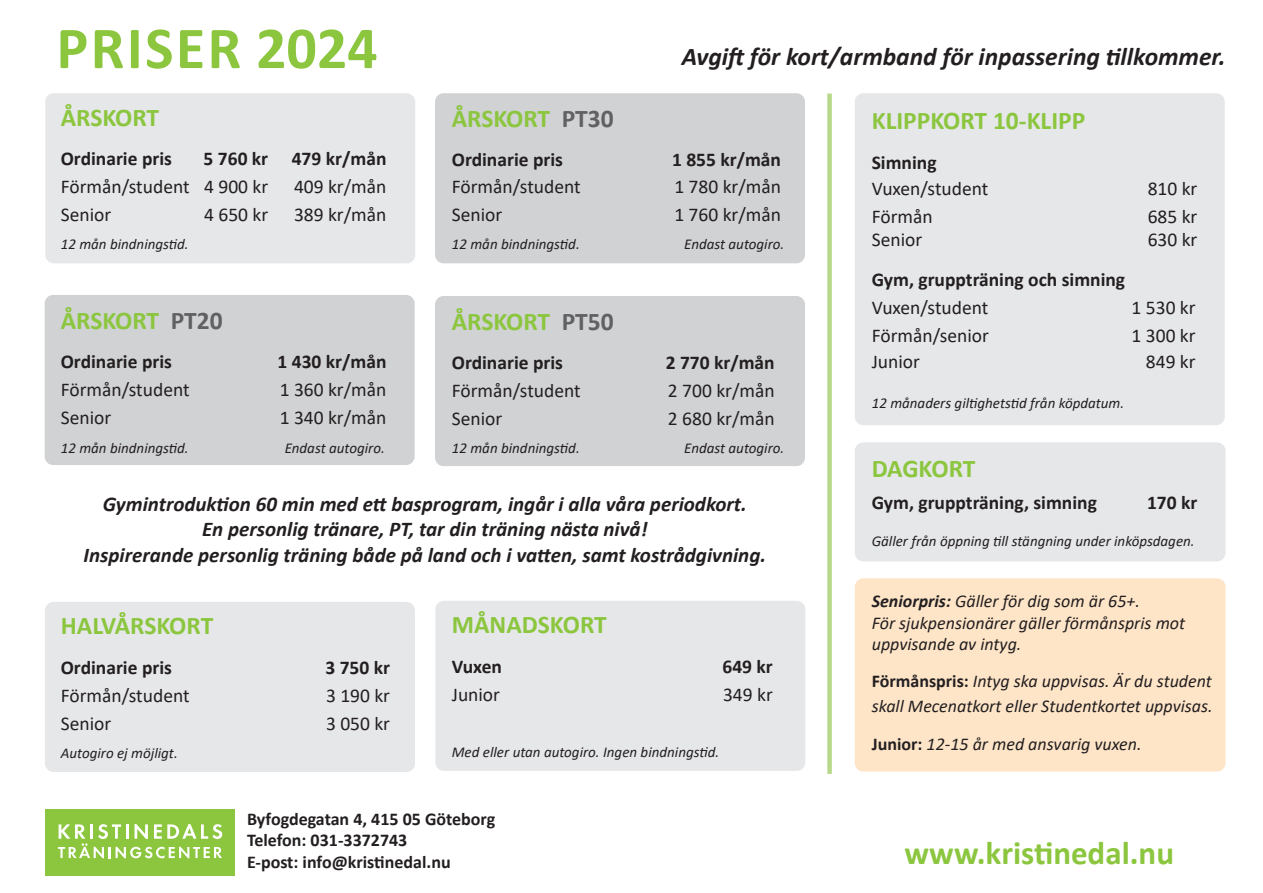
<style>
.page{position:relative;width:1263px;height:893px;background:#fff}
.page>*{position:absolute;margin:0;border:0;box-sizing:border-box;transform-origin:0 0}
.t1{font:700 60px "Calibri";letter-spacing:.04em;color:#8bc63e}
.t2{font:700 33px "Calibri";color:#8bc63e}
.t3{font:700 25.5px "Calibri";color:#8bc63e}
.t4{font:italic 700 25.5px "Calibri";color:#231f20}
.t5{font:italic 700 21px "Calibri";color:#231f20}
.t6{font:19.5px "Calibri";color:#231f20}
.t7{font:700 19.5px "Calibri";color:#231f20}
.t8{font:italic 18px/25.5px "Calibri";color:#231f20}
.t9{font:700 18px "Calibri";color:#231f20}
.t10{font:italic 15px "Calibri";color:#231f20}
.s1{color:#616164}
.s2{font-weight:700}
.s3{font-weight:700;font-style:normal}
</style>
<div class="page">
<div style="left:855px;top:578px;width:370px;height:193px;background:#fee5c8;border-radius:9px"></div>
<div style="left:45px;top:809px;width:190px;height:66px;background:#8bc63e"></div>
<svg style="left:58px;top:824px;width:164px;height:34px"></svg>
<div style="left:45px;top:93px;width:370px;height:170px;background:#e6e7e9;border-radius:9px"></div>
<div style="left:45px;top:602px;width:370px;height:170px;background:#e6e7e9;border-radius:9px"></div>
<div style="left:435px;top:601px;width:370px;height:170px;background:#e6e7e9;border-radius:9px"></div>
<div style="left:827px;top:94px;width:5px;height:680px;background:#b8d989"></div>
<div style="left:855px;top:93px;width:370px;height:332px;background:#e6e7e9;border-radius:9px"></div>
<div style="left:435px;top:93px;width:370px;height:170px;background:#d1d2d4;border-radius:9px"></div>
<div style="left:435px;top:296px;width:370px;height:170px;background:#d1d2d4;border-radius:9px"></div>
<div style="left:45px;top:295px;width:370px;height:170px;background:#d1d2d4;border-radius:9px"></div>
<div style="left:855px;top:442px;width:370px;height:119px;background:#e6e7e9;border-radius:9px"></div>
<p class="t1" style="left:56px;top:6px;width:323px">PRISER 2024</p>
<p class="t3" style="left:61px;top:100px;width:100px">ÅRSKORT</p>
<p class="t7" style="left:61px;top:145px;width:113px">Ordinarie pris</p>
<p class="t7" style="left:204px;top:145px;width:66px">5 760 kr</p>
<p class="t7" style="left:292px;top:145px;width:96px">479 kr/mån</p>
<p class="t6" style="left:61px;top:173px;width:130px">Förmån/student</p>
<p class="t6" style="left:204px;top:173px;width:66px">4 900 kr</p>
<p class="t6" style="left:294px;top:173px;width:94px">409 kr/mån</p>
<p class="t6" style="left:61px;top:201px;width:52px">Senior</p>
<p class="t6" style="left:204px;top:201px;width:66px">4 650 kr</p>
<p class="t6" style="left:294px;top:201px;width:94px">389 kr/mån</p>
<p class="t10" style="left:61px;top:233px;width:129px">12 mån bindningstid.</p>
<p class="t3" style="left:61px;top:302px;width:163px">ÅRSKORT <span class="s1">PT20</span></p>
<p class="t7" style="left:61px;top:348px;width:113px">Ordinarie pris</p>
<p class="t7" style="left:277px;top:348px;width:110px">1 430 kr/mån</p>
<p class="t6" style="left:61px;top:376px;width:130px">Förmån/student</p>
<p class="t6" style="left:280px;top:376px;width:108px">1 360 kr/mån</p>
<p class="t6" style="left:61px;top:404px;width:52px">Senior</p>
<p class="t6" style="left:280px;top:404px;width:108px">1 340 kr/mån</p>
<p class="t10" style="left:61px;top:438px;width:129px">12 mån bindningstid.</p>
<p class="t10" style="left:285px;top:438px;width:102px">Endast autogiro.</p>
<p class="t4" style="left:682px;top:38px;width:545px">Avgift för kort/armband för inpassering tillkommer.</p>
<p class="t3" style="left:452px;top:100px;width:163px">ÅRSKORT <span class="s1">PT30</span></p>
<p class="t7" style="left:452px;top:145px;width:113px">Ordinarie pris</p>
<p class="t7" style="left:672px;top:145px;width:110px">1 855 kr/mån</p>
<p class="t6" style="left:452px;top:173px;width:130px">Förmån/student</p>
<p class="t6" style="left:674px;top:173px;width:108px">1 780 kr/mån</p>
<p class="t6" style="left:452px;top:201px;width:52px">Senior</p>
<p class="t6" style="left:674px;top:201px;width:108px">1 760 kr/mån</p>
<p class="t10" style="left:452px;top:233px;width:129px">12 mån bindningstid.</p>
<p class="t10" style="left:684px;top:233px;width:102px">Endast autogiro.</p>
<p class="t3" style="left:452px;top:303px;width:163px">ÅRSKORT <span class="s1">PT50</span></p>
<p class="t7" style="left:452px;top:349px;width:113px">Ordinarie pris</p>
<p class="t7" style="left:666px;top:349px;width:110px">2 770 kr/mån</p>
<p class="t6" style="left:452px;top:377px;width:130px">Förmån/student</p>
<p class="t6" style="left:668px;top:377px;width:108px">2 700 kr/mån</p>
<p class="t6" style="left:452px;top:405px;width:52px">Senior</p>
<p class="t6" style="left:668px;top:405px;width:108px">2 680 kr/mån</p>
<p class="t10" style="left:452px;top:438px;width:129px">12 mån bindningstid.</p>
<p class="t10" style="left:684px;top:437px;width:102px">Endast autogiro.</p>
<p class="t3" style="left:872px;top:102px;width:215px">KLIPPKORT 10-KLIPP</p>
<p class="t7" style="left:872px;top:149px;width:66px">Simning</p>
<p class="t6" style="left:872px;top:175px;width:118px">Vuxen/student</p>
<p class="t6" style="left:1148px;top:175px;width:51px">810 kr</p>
<p class="t6" style="left:872px;top:203px;width:62px">Förmån</p>
<p class="t6" style="left:872px;top:226px;width:52px">Senior</p>
<p class="t6" style="left:1148px;top:203px;width:51px">685 kr</p>
<p class="t6" style="left:1148px;top:226px;width:51px">630 kr</p>
<p class="t7" style="left:872px;top:266px;width:255px">Gym, gruppträning och simning</p>
<p class="t6" style="left:872px;top:294px;width:118px">Vuxen/student</p>
<p class="t6" style="left:1131px;top:294px;width:66px">1 530 kr</p>
<p class="t6" style="left:872px;top:322px;width:119px">Förmån/senior</p>
<p class="t6" style="left:1131px;top:322px;width:66px">1 300 kr</p>
<p class="t6" style="left:872px;top:348px;width:50px">Junior</p>
<p class="t6" style="left:1146px;top:348px;width:51px">849 kr</p>
<p class="t10" style="left:872px;top:393px;width:254px">12 månaders giltighetstid från köpdatum.</p>
<p class="t3" style="left:872px;top:450px;width:105px">DAGKORT</p>
<p class="t5" style="left:103px;top:489px;width:645px">Gymintroduktion 60 min med ett basprogram, ingår i alla våra periodkort.</p>
<p class="t5" style="left:202px;top:514px;width:447px">En personlig tränare, PT, tar din träning nästa nivå!</p>
<p class="t5" style="left:84px;top:540px;width:684px">Inspirerande personlig träning både på land och i vatten, samt kostrådgivning.</p>
<p class="t3" style="left:61px;top:607px;width:154px">HALVÅRSKORT</p>
<p class="t7" style="left:61px;top:654px;width:113px">Ordinarie pris</p>
<p class="t7" style="left:325px;top:654px;width:66px">3 750 kr</p>
<p class="t6" style="left:61px;top:682px;width:130px">Förmån/student</p>
<p class="t6" style="left:326px;top:682px;width:66px">3 190 kr</p>
<p class="t6" style="left:61px;top:710px;width:52px">Senior</p>
<p class="t6" style="left:326px;top:710px;width:66px">3 050 kr</p>
<p class="t10" style="left:61px;top:743px;width:118px">Autogiro ej möjligt.</p>
<p class="t3" style="left:452px;top:606px;width:156px">MÅNADSKORT</p>
<p class="t7" style="left:452px;top:653px;width:52px">Vuxen</p>
<p class="t7" style="left:722px;top:653px;width:52px">649 kr</p>
<p class="t6" style="left:452px;top:681px;width:50px">Junior</p>
<p class="t6" style="left:723px;top:681px;width:51px">349 kr</p>
<p class="t10" style="left:452px;top:742px;width:269px">Med eller utan autogiro. Ingen bindningstid.</p>
<p class="t9" style="left:247px;top:806px;width:250px">Byfogdegatan 4, 415 05 Göteborg</p>
<p class="t9" style="left:247px;top:827px;width:162px">Telefon: 031-3372743</p>
<p class="t9" style="left:247px;top:849px;width:205px">E-post: info@kristinedal.nu</p>
<p class="t7" style="left:872px;top:488px;width:227px">Gym, gruppträning, simning</p>
<p class="t7" style="left:1147px;top:488px;width:52px">170 kr</p>
<p class="t10" style="left:872px;top:530px;width:324px">Gäller från öppning till stängning under inköpsdagen.</p>
<p class="t8" style="left:872px;top:588px;width:270px"><span class="s2">Seniorpris:</span> Gäller för dig som är 65+.</p>
<p class="t8" style="left:872px;top:611px;width:315px;line-height:21.6px">För sjukpensionärer gäller förmånspris mot uppvisande av intyg.</p>
<p class="t8" style="left:872px;top:667px;width:342px"><span class="s3">Förmånspris:</span> Intyg ska uppvisas. Är du student skall Mecenatkort eller Studentkortet uppvisas.</p>
<p class="t8" style="left:872px;top:730px;width:271px"><span class="s3">Junior:</span> 12-15 år med ansvarig vuxen.</p>
<p class="t2" style="left:904px;top:829px;width:271px">www.kristinedal.nu</p>
</div>
